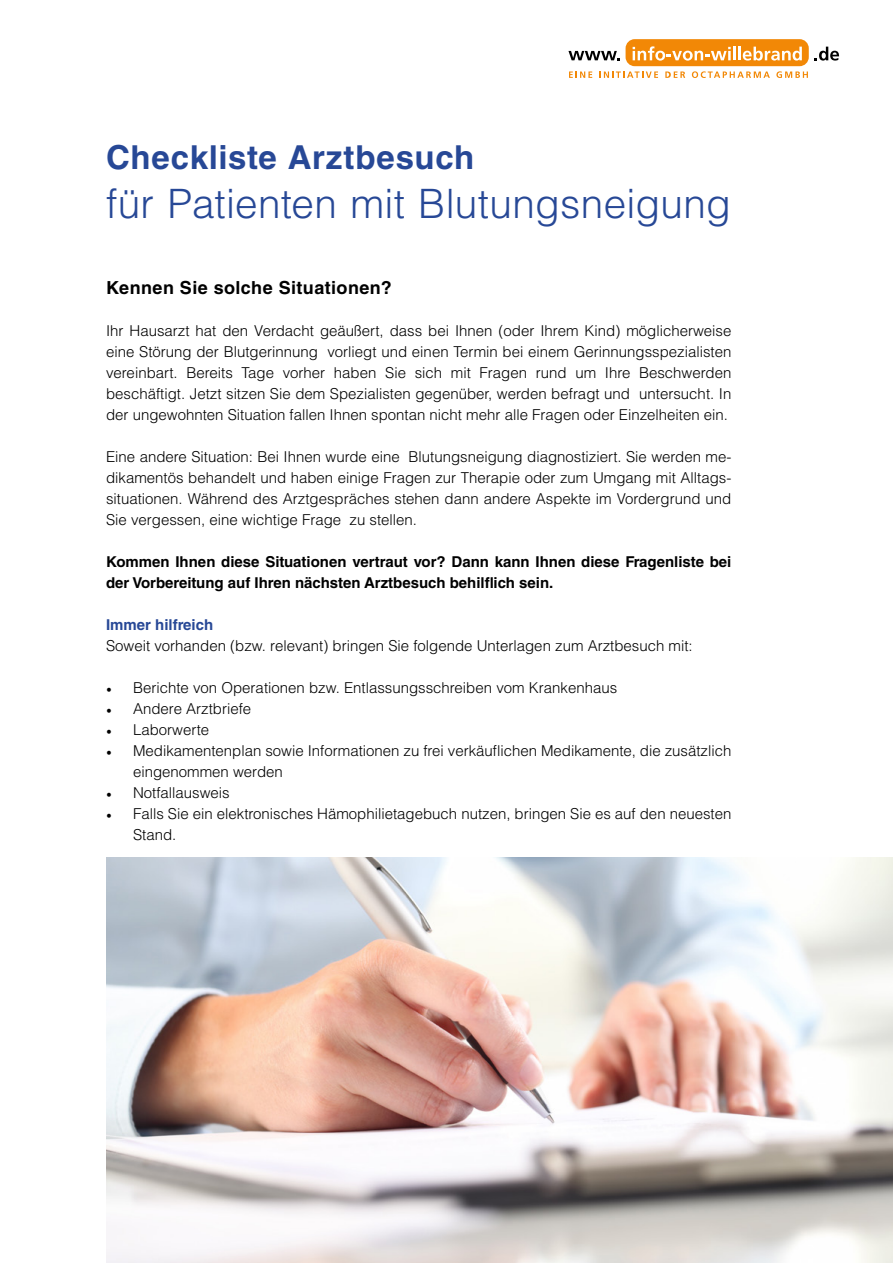
<style>
.page{position:relative;width:893px;height:1263px;background:#fff}
.page>*{position:absolute;margin:0;border:0;box-sizing:border-box;transform-origin:0 0}
.t1{font:300 40.5px "Helvetica LT Std";letter-spacing:.005em;color:#274896}
.t2{font:700 33px "Helvetica LT Std";letter-spacing:.02em;color:#274896}
.t3{font:700 18px "Helvetica LT Std";letter-spacing:.025em;color:#000}
.t4{font:300 15px/21px "Helvetica LT Std";color:#000;text-align:justify}
.t5{font:700 15px/21px "Helvetica LT Std";color:#000}
.t6{font:700 15px "Helvetica LT Std";color:#274896}
.s1{font-family:"Minion Pro";font-weight:400}
</style>
<div class="page">
<div style="left:626px;top:39px;width:183px;height:27px;background:#f28806;border-radius:9px"></div>
<svg style="left:568px;top:51px;width:52px;height:9px"></svg>
<svg style="left:633px;top:46px;width:169px;height:15px"></svg>
<svg style="left:814px;top:47px;width:25px;height:14px"></svg>
<svg style="left:569px;top:71px;width:23px;height:7px"></svg>
<svg style="left:599px;top:71px;width:59px;height:7px"></svg>
<svg style="left:665px;top:71px;width:20px;height:7px"></svg>
<svg style="left:692px;top:71px;width:78px;height:7px"></svg>
<svg style="left:776px;top:71px;width:32px;height:7px"></svg>
<img style="left:106px;top:858px;width:787px;height:405px">
<h2 class="t2" style="left:106px;top:138px;width:370px">Checkliste Arztbesuch</h2>
<h1 class="t1" style="left:106px;top:178px;width:626px">für Patienten mit Blutungsneigung</h1>
<p class="t3" style="left:106px;top:276px;width:287px">Kennen Sie solche Situationen?</p>
<p class="t4" style="left:106px;top:320px;width:627px">Ihr Hausarzt hat den Verdacht geäußert, dass bei Ihnen (oder Ihrem Kind) möglicherweise eine Störung der Blutgerinnung vorliegt und einen Termin bei einem Gerinnungsspezialisten vereinbart. Bereits Tage vorher haben Sie sich mit Fragen rund um Ihre Beschwerden beschäftigt. Jetzt sitzen Sie dem Spezialisten gegenüber, werden befragt und untersucht. In der ungewohnten Situation fallen Ihnen spontan nicht mehr alle Fragen oder Einzelheiten ein.</p>
<p class="t4" style="left:106px;top:446px;width:627px">Eine andere Situation: Bei Ihnen wurde eine Blutungsneigung diagnostiziert. Sie werden me&shy;dikamentös behandelt und haben einige Fragen zur Therapie oder zum Umgang mit Alltags&shy;situationen. Während des Arztgespräches stehen dann andere Aspekte im Vordergrund und Sie vergessen, eine wichtige Frage zu stellen.</p>
<p class="t5" style="left:106px;top:551px;width:627px">Kommen Ihnen diese Situationen vertraut vor? Dann kann Ihnen diese Fragenliste bei der Vorbereitung auf Ihren nächsten Arztbesuch behilflich sein.</p>
<p class="t6" style="left:106px;top:616px;width:109px">Immer hilfreich</p>
<p class="t4" style="left:106px;top:635px;width:588px">Soweit vorhanden (bzw. relevant) bringen Sie folgende Unterlagen zum Arztbesuch mit:</p>
<p class="t4" style="left:106px;top:677px;width:513px"><span class="s1">•</span> Berichte von Operationen bzw. Entlassungsschreiben vom Krankenhaus</p>
<p class="t4" style="left:106px;top:698px;width:147px"><span class="s1">•</span> Andere Arztbriefe</p>
<p class="t4" style="left:106px;top:719px;width:105px"><span class="s1">•</span> Laborwerte</p>
<p class="t4" style="left:133px;top:740px;width:600px;text-indent:-27px"><span class="s1">•</span> Medikamentenplan sowie Informationen zu frei verkäuflichen Medikamente, die zusätzlich eingenommen werden</p>
<p class="t4" style="left:106px;top:782px;width:125px"><span class="s1">•</span> Notfallausweis</p>
<p class="t4" style="left:133px;top:803px;width:600px;text-indent:-27px"><span class="s1">•</span> Falls Sie ein elektronisches Hämophilietagebuch nutzen, bringen Sie es auf den neuesten<br>Stand.</p>
</div>
